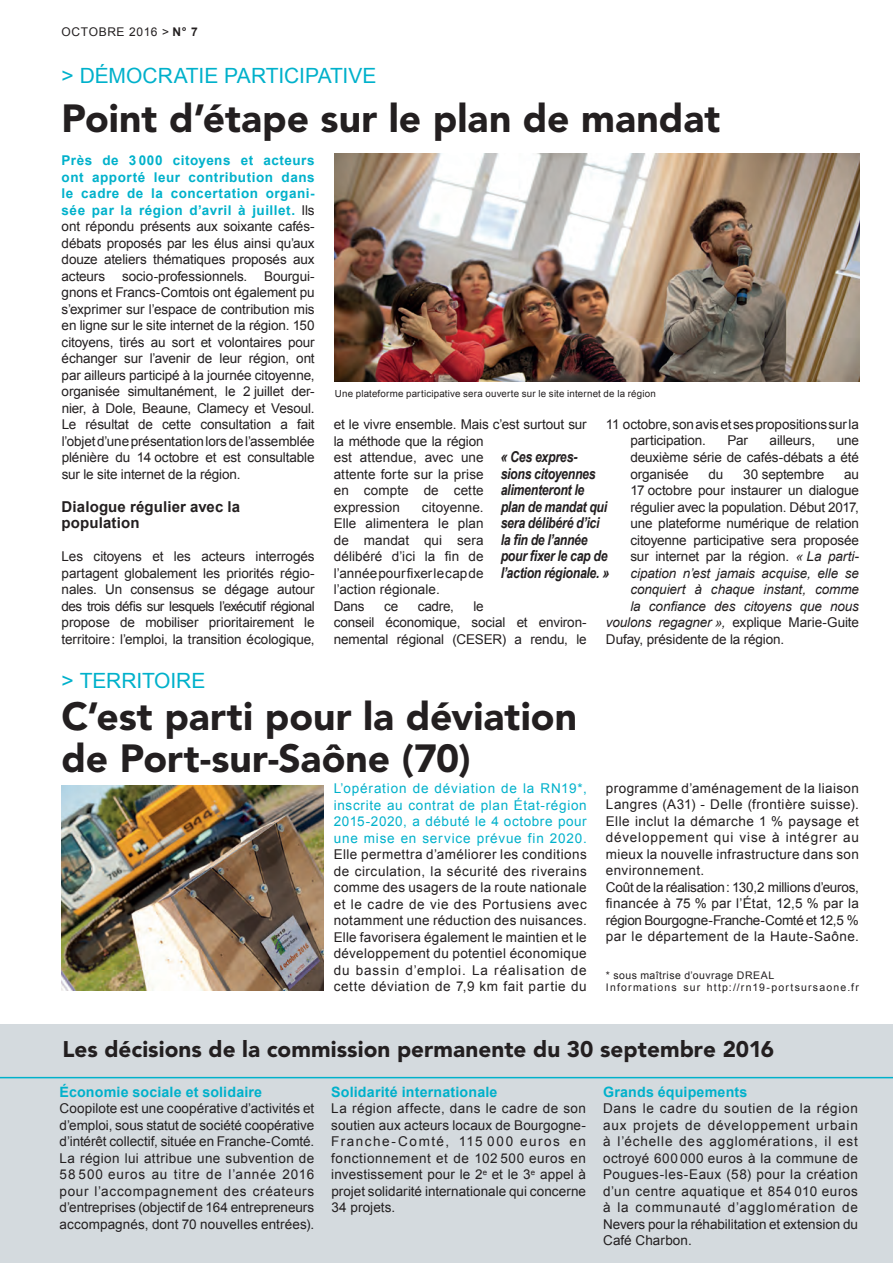
<style>
.page{position:relative;width:893px;height:1263px;background:#fff}
.page>*{position:absolute;margin:0;border:0;box-sizing:border-box;transform-origin:0 0}
.t1{font:900 39px/42px "Avenir LT Std";color:#231f20}
.t2{font:900 22.5px "Avenir LT Std";color:#231f20}
.t3{font:21px "Arial";letter-spacing:-.005em;color:#00b1cb}
.t4{font:italic 700 15px/16.5px "Arial Narrow";letter-spacing:-.02em;color:#231f20}
.t5{font:700 15px/16.5px "Arial";letter-spacing:.01em;color:#231f20}
.t6{font:700 14.25px "Arial";letter-spacing:.01em;color:#00b1cb}
.t7{font:13.5px/16.5px "Arial";letter-spacing:-.005em;color:#231f20;text-align:justify}
.t8{font:13.5px/16.5px "Arial";letter-spacing:.025em;color:#231f20}
.t9{font:13.5px/16.5px "Arial";letter-spacing:.055em;color:#00b1cb;text-align:justify}
.t10{font:italic 13.5px "Arial";letter-spacing:-.01em;color:#231f20}
.t11{font:12px "Arial";letter-spacing:.05em;color:#231f20}
.t12{font:10.5px/12px "Arial";letter-spacing:.11em;color:#231f20}
.t13{font:9.75px "Arial";letter-spacing:.015em;color:#231f20}
.s1{font-weight:700}
.s2{font-weight:700;color:#00b1cb}
.s3{font-style:italic}
</style>
<div class="page">
<img style="left:62px;top:785px;width:262px;height:206px">
<div style="left:0;top:1025px;width:893px;height:238px;background:#d4dade"></div>
<svg style="left:0;top:1076px;width:893px;height:3px;background:#69c5d4"></svg>
<img style="left:335px;top:153px;width:524px;height:229px">
<p class="t11" style="left:62px;top:24px;width:138px">OCTOBRE 2016 &gt; <span class="s1">N° 7</span></p>
<h3 class="t3" style="left:62px;top:61px;width:316px">&gt; DÉMOCRATIE PARTICIPATIVE</h3>
<h1 class="t1" style="left:62px;top:97px;width:660px">Point d’étape sur le plan de mandat</h1>
<p class="t7" style="left:62px;top:152px;width:255px"><span class="s2">Près de 3 000 citoyens et acteurs ont apporté leur contribution dans le cadre de la concertation organi&shy;sée par la région d’avril à juillet.</span> Ils ont répondu présents aux soixante cafés&shy;débats proposés par les élus ainsi qu’aux douze ateliers thématiques proposés aux acteurs socio-professionnels. Bourgui&shy;gnons et Francs-Comtois ont également pu s’exprimer sur l’espace de contribution mis en ligne sur le site internet de la région. 150 citoyens, tirés au sort et volontaires pour échanger sur l’avenir de leur région, ont par ailleurs participé à la journée citoyenne, organisée simultanément, le 2 juillet der&shy;nier, à Dole, Beaune, Clamecy et Vesoul.<br>Le résultat de cette consultation a fait l’objet d’une présentation lors de l’assemblée plénière du 14 octobre et est consultable sur le site internet de la région.</p>
<p class="t5" style="left:62px;top:498px;width:180px">Dialogue régulier avec la population</p>
<p class="t7" style="left:62px;top:548px;width:255px">Les citoyens et les acteurs interrogés partagent globalement les priorités régio&shy;nales. Un consensus se dégage autour des trois défis sur lesquels l’exécutif régional propose de mobiliser prioritairement le territoire: l’emploi, la transition écologique,</p>
<p class="t13" style="left:335px;top:388px;width:322px">Une plateforme participative sera ouverte sur le site internet de la région</p>
<p class="t7" style="left:334px;top:416px;width:254px;text-align:left">et le vivre ensemble. Mais c’est surtout sur la méthode que la région<br>est attendue, avec une<br>attente forte sur la prise<br>en compte de cette<br>expression</p>
<p class="t7" style="left:630px;top:416px;width:230px;text-indent:-24px">11 octobre, son avis et ses propositions sur la participation.</p>
<p class="t7" style="left:727px;top:433px;width:22px">Par</p>
<p class="t7" style="left:770px;top:433px;width:47px">ailleurs,</p>
<p class="t7" style="left:630px;top:433px;width:230px;text-indent:206px">une deuxième série de cafés-débats a été organisée</p>
<p class="t4" style="left:501px;top:448px;width:110px">« Ces expres&shy;sions citoyennes alimenteront le plan de mandat qui sera délibéré d’ici la fin de l’année pour fixer le cap de l’action régionale. »</p>
<p class="t7" style="left:709px;top:466px;width:16px">du</p>
<p class="t7" style="left:743px;top:466px;width:83px">30 septembre</p>
<p class="t7" style="left:844px;top:466px;width:16px">au</p>
<p class="t7" style="left:630px;top:482px;width:230px">17 octobre pour instaurer un dialogue</p>
<p class="t7" style="left:630px;top:499px;width:230px">régulier avec la population. Début 2017,</p>
<p class="t7" style="left:630px;top:515px;width:230px">une plateforme numérique de relation</p>
<p class="t7" style="left:630px;top:532px;width:230px">citoyenne participative sera proposée</p>
<p class="t7" style="left:630px;top:548px;width:230px">sur internet par la région. <span class="s3">« La parti-</span></p>
<p class="t10" style="left:630px;top:564px;width:230px">cipation n’est jamais acquise, elle se</p>
<p class="t10" style="left:630px;top:581px;width:230px">conquiert à chaque instant, comme</p>
<p class="t10" style="left:630px;top:597px;width:230px">la confiance des citoyens que nous</p>
<p class="t7" style="left:606px;top:614px;width:254px"><span class="s3">voulons regagner »,</span> explique Marie-Guite</p>
<p class="t7" style="left:606px;top:631px;width:180px">Dufay, présidente de la région.</p>
<p class="t7" style="left:334px;top:499px;width:151px;text-align:left;text-indent:88px">citoyenne.<br>Elle alimentera le plan de mandat qui sera délibéré d’ici la fin de l’année pour fixer le cap de l’action régionale.<br>Dans</p>
<p class="t7" style="left:334px;top:598px;width:254px;text-align:left;text-indent:140px">le<br>conseil économique, social et environ&shy;nemental régional (CESER) a rendu, le</p>
<p class="t7" style="left:384px;top:598px;width:16px">ce</p>
<p class="t7" style="left:418px;top:598px;width:38px">cadre,</p>
<h3 class="t3" style="left:62px;top:667px;width:145px">&gt; TERRITOIRE</h3>
<h1 class="t1" style="left:62px;top:695px;width:517px">C’est parti pour la déviation de Port-sur-Saône (70)</h1>
<p class="t9" style="left:334px;top:780px;width:254px">L’opération de déviation de la RN19*, inscrite au contrat de plan État-région 2015-2020, a débuté le 4 octobre pour une mise en service prévue fin 2020.</p>
<p class="t7" style="left:334px;top:846px;width:255px">Elle permettra d’améliorer les conditions de circulation, la sécurité des riverains comme des usagers de la route nationale et le cadre de vie des Portusiens avec notamment une réduction des nuisances.<br>Elle favorisera également le maintien et le développement du potentiel économique du bassin d’emploi. La réalisation de cette déviation de 7,9 km fait partie du</p>
<p class="t8" style="left:606px;top:780px;width:255px">programme d’aménagement de la liaison Langres (A31) - Delle (frontière suisse).<br>Elle inclut la démarche 1 % paysage et développement qui vise à intégrer au mieux la nouvelle infrastructure dans son environnement.<br>Coût de la réalisation: 130,2 millions d’euros, financée à 75 % par l’État, 12,5 % par la région Bourgogne-Franche-Comté et 12,5 % par le département de la Haute-Saône.</p>
<p class="t12" style="left:606px;top:969px;width:254px">* sous maîtrise d’ouvrage DREAL<br>Informations sur http://rn19-portsursaone.fr</p>
<h2 class="t2" style="left:62px;top:1036px;width:713px">Les décisions de la commission permanente du 30 septembre 2016</h2>
<p class="t6" style="left:60px;top:1082px;width:204px">Économie sociale et solidaire</p>
<p class="t7" style="left:60px;top:1100px;width:256px">Coopilote est une coopérative d’activités et d’emploi, sous statut de société coopérative d’intérêt collectif, située en Franche-Comté.<br>La région lui attribue une subvention de 58 500 euros au titre de l’année 2016 pour l’accompagnement des créateurs d’entreprises (objectif de 164 entrepreneurs accompagnés, dont 70 nouvelles entrées).</p>
<p class="t6" style="left:331px;top:1082px;width:168px">Solidarité internationale</p>
<p class="t7" style="left:331px;top:1100px;width:256px">La région affecte, dans le cadre de son soutien aux acteurs locaux de Bourgogne-Franche-Comté, 115 000 euros en fonctionnement et de 102 500 euros en investissement pour le 2<sup>e</sup> et le 3<sup>e</sup> appel à projet solidarité internationale qui concerne 34 projets.</p>
<p class="t6" style="left:603px;top:1082px;width:146px">Grands équipements</p>
<p class="t7" style="left:603px;top:1100px;width:256px">Dans le cadre du soutien de la région aux projets de développement urbain à l’échelle des agglomérations, il est octroyé 600 000 euros à la commune de Pougues-les-Eaux (58) pour la création d’un centre aquatique et 854 010 euros à la communauté d’agglomération de Nevers pour la réhabilitation et extension du Café Charbon.</p>
</div>
